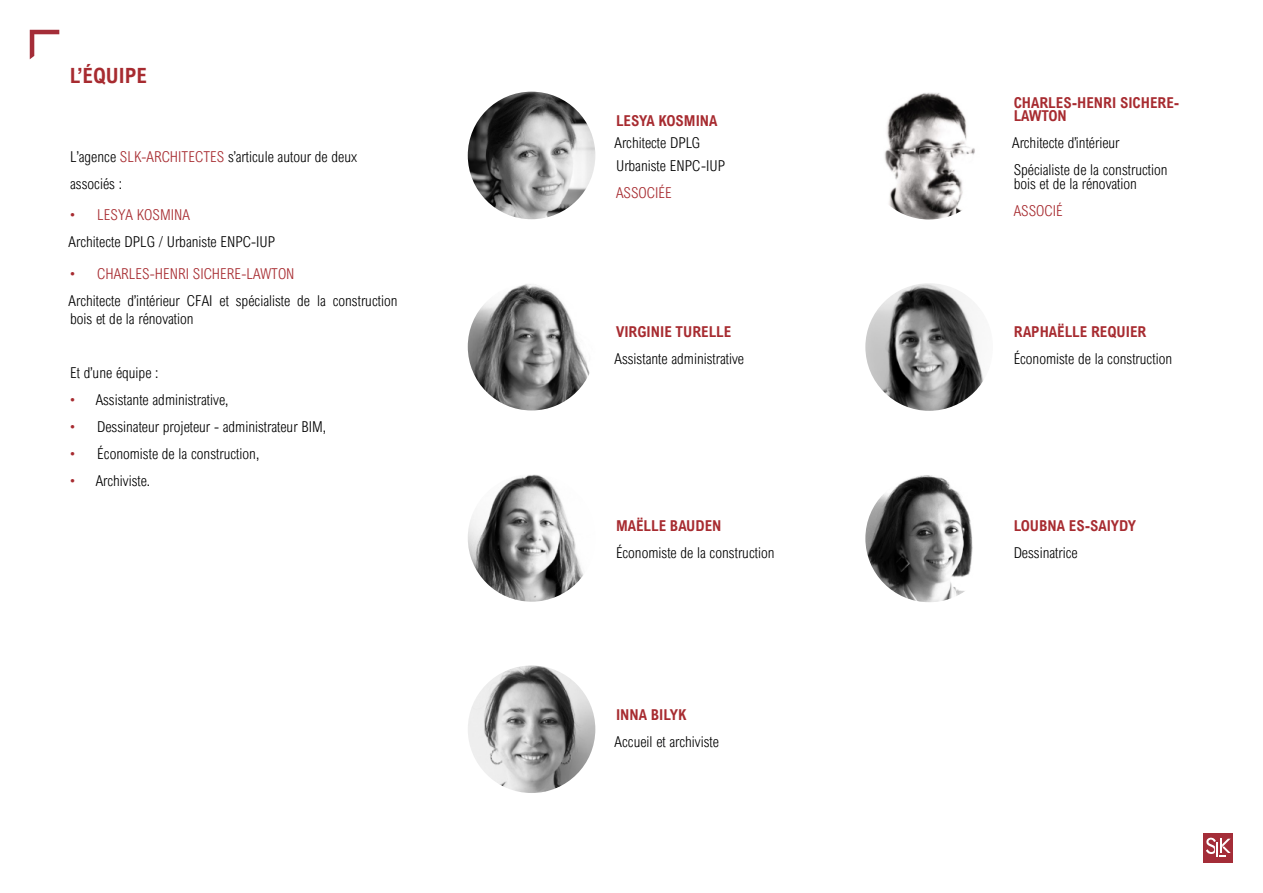
<style>
.page{position:relative;width:1263px;height:893px;background:#fff}
.page>*{position:absolute;margin:0;border:0;box-sizing:border-box;transform-origin:0 0}
.t1{font:700 21px "Arial Nova Cond";color:#a72b30}
.t2{font:300 15px/27px "Arial Nova Cond";color:#000001}
.t3{font:700 15px/13.5px "Arial Nova Cond";color:#a72b30}
.t4{font:300 15px "Arial Nova Cond";color:#a72b30}
.s1{color:#a72b30}
</style>
<div class="page">
<div style="left:1203px;top:833px;width:30px;height:30px;background:#a42d38"></div>
<svg style="left:1206px;top:838px;width:25px;height:19px"></svg>
<svg style="left:30px;top:30px;width:29px;height:29px"></svg>
<img style="left:468px;top:92px;width:127px;height:127px;border-radius:50%">
<img style="left:468px;top:283px;width:127px;height:127px;border-radius:50%">
<img style="left:468px;top:474px;width:127px;height:128px;border-radius:50%">
<img style="left:468px;top:665px;width:127px;height:128px;border-radius:50%">
<img style="left:865px;top:92px;width:128px;height:127px;border-radius:50%">
<img style="left:865px;top:283px;width:128px;height:128px;border-radius:50%">
<img style="left:865px;top:475px;width:128px;height:127px;border-radius:50%">
<h1 class="t1" style="left:70px;top:67px;width:79px">L’ÉQUIPE</h1>
<p class="t2" style="left:70px;top:145px;width:288px">L’agence <span class="s1">SLK-ARCHITECTES</span> s’articule autour de deux associés :</p>
<p class="t4" style="left:70px;top:209px;width:121px">• LESYA KOSMINA</p>
<p class="t2" style="left:69px;top:230px;width:208px">Architecte DPLG / Urbaniste ENPC-IUP</p>
<p class="t4" style="left:70px;top:268px;width:226px">• CHARLES-HENRI SICHERE-LAWTON</p>
<p class="t2" style="left:69px;top:293px;width:330px;line-height:18px">Architecte d’intérieur CFAI et spécialiste de la construction bois et de la rénovation</p>
<p class="t2" style="left:70px;top:361px;width:90px">Et d’une équipe :</p>
<p class="t2" style="left:70px;top:388px;width:160px"><span class="s1">•</span> Assistante administrative,</p>
<p class="t2" style="left:70px;top:415px;width:257px"><span class="s1">•</span> Dessinateur projeteur - administrateur BIM,</p>
<p class="t2" style="left:70px;top:442px;width:191px"><span class="s1">•</span> Économiste de la construction,</p>
<p class="t2" style="left:70px;top:469px;width:82px"><span class="s1">•</span> Archiviste.</p>
<p class="t3" style="left:616px;top:115px;width:103px">LESYA KOSMINA</p>
<p class="t2" style="left:614px;top:133px;width:112px;line-height:22.5px">Architecte DPLG<br>Urbaniste ENPC-IUP</p>
<p class="t4" style="left:616px;top:187px;width:57px">ASSOCIÉE</p>
<p class="t3" style="left:616px;top:327px;width:117px">VIRGINIE TURELLE</p>
<p class="t2" style="left:614px;top:347px;width:131px">Assistante administrative</p>
<p class="t3" style="left:616px;top:520px;width:107px">MAËLLE BAUDEN</p>
<p class="t2" style="left:616px;top:541px;width:160px">Économiste de la construction</p>
<p class="t3" style="left:616px;top:709px;width:72px">INNA BILYK</p>
<p class="t2" style="left:614px;top:730px;width:106px">Accueil et archiviste</p>
<p class="t3" style="left:1014px;top:97px;width:167px">CHARLES-HENRI SICHERE-<br>LAWTON</p>
<p class="t2" style="left:1012px;top:131px;width:157px">Architecte d’intérieur<br>Spécialiste de la construction</p>
<p class="t2" style="left:1014px;top:172px;width:125px">bois et de la rénovation</p>
<p class="t4" style="left:1014px;top:205px;width:51px">ASSOCIÉ</p>
<p class="t3" style="left:1014px;top:327px;width:134px">RAPHAËLLE REQUIER</p>
<p class="t2" style="left:1014px;top:347px;width:160px">Économiste de la construction</p>
<p class="t3" style="left:1014px;top:520px;width:124px">LOUBNA ES-SAIYDY</p>
<p class="t2" style="left:1014px;top:541px;width:66px">Dessinatrice</p>
</div>
